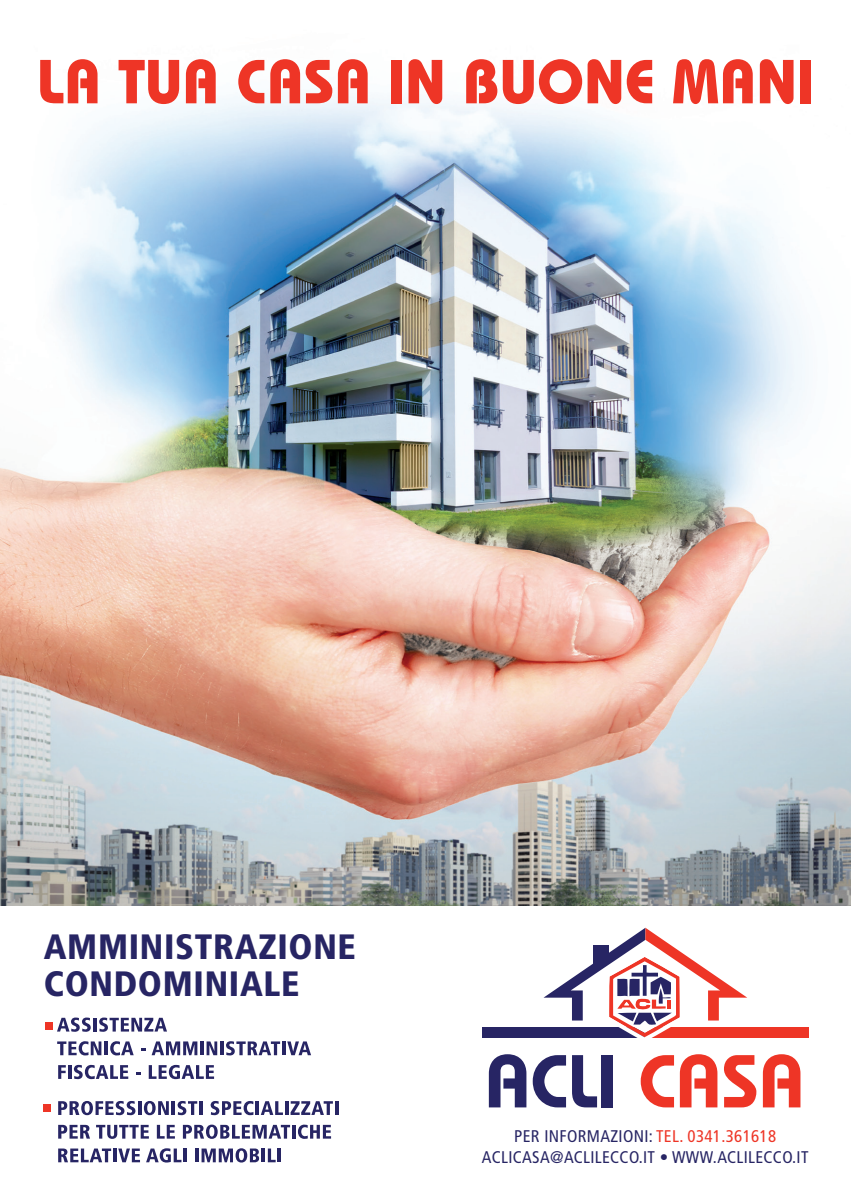
<style>
.page{position:relative;width:851px;height:1202px;background:#fff}
.page>*{position:absolute;margin:0;border:0;box-sizing:border-box;transform-origin:0 0}
.t1{font:600 74.6px "Bauhaus";color:#272564}
.t2{font:700 62px "Bauhaus";color:#ee3526}
.t3{font:900 condensed 35.2px/36.6px "Frutiger";letter-spacing:.02em;color:#272564}
.t4{font:condensed 17px/20.2px "Frutiger";letter-spacing:.02em;color:#272564;text-align:center}
.s1{color:#ee3526}
</style>
<div class="page">
<img style="left:0;top:94px;width:850px;height:811px">
<div style="left:644px;top:1027px;width:164px;height:11px;background:#ee3526"></div>
<div style="left:482px;top:1027px;width:162px;height:11px;background:#272564"></div>
<svg style="left:543px;top:928px;width:204px;height:110px"></svg>
<svg style="left:57px;top:1017px;width:34px;height:15px"></svg>
<hr style="left:93px;top:1018px;width:4px;height:13px;background:#272564">
<svg style="left:99px;top:1017px;width:68px;height:15px"></svg>
<svg style="left:57px;top:1041px;width:44px;height:14px"></svg>
<hr style="left:104px;top:1041px;width:4px;height:14px;background:#272564">
<svg style="left:110px;top:1041px;width:24px;height:14px"></svg>
<svg style="left:141px;top:1048px;width:4px;height:3px"></svg>
<svg style="left:151px;top:1041px;width:46px;height:14px"></svg>
<hr style="left:200px;top:1041px;width:3px;height:14px;background:#272564">
<svg style="left:206px;top:1041px;width:11px;height:14px"></svg>
<hr style="left:220px;top:1041px;width:3px;height:14px;background:#272564">
<svg style="left:226px;top:1041px;width:54px;height:14px"></svg>
<hr style="left:282px;top:1041px;width:3px;height:14px;background:#272564">
<svg style="left:287px;top:1041px;width:24px;height:14px"></svg>
<svg style="left:58px;top:1065px;width:8px;height:14px"></svg>
<hr style="left:68px;top:1065px;width:3px;height:14px;background:#272564">
<svg style="left:74px;top:1065px;width:54px;height:14px"></svg>
<svg style="left:149px;top:1065px;width:65px;height:14px"></svg>
<svg style="left:58px;top:1101px;width:77px;height:14px"></svg>
<hr style="left:138px;top:1101px;width:3px;height:14px;background:#272564">
<svg style="left:144px;top:1101px;width:25px;height:14px"></svg>
<hr style="left:172px;top:1101px;width:3px;height:14px;background:#272564">
<svg style="left:178px;top:1101px;width:19px;height:14px"></svg>
<hr style="left:199px;top:1101px;width:3px;height:14px;background:#272564">
<svg style="left:210px;top:1101px;width:43px;height:14px"></svg>
<hr style="left:256px;top:1101px;width:3px;height:14px;background:#272564">
<svg style="left:261px;top:1101px;width:22px;height:14px"></svg>
<hr style="left:285px;top:1101px;width:3px;height:14px;background:#272564">
<svg style="left:290px;top:1101px;width:43px;height:14px"></svg>
<hr style="left:335px;top:1101px;width:3px;height:14px;background:#272564">
<svg style="left:58px;top:1125px;width:32px;height:14px"></svg>
<svg style="left:96px;top:1125px;width:53px;height:14px"></svg>
<svg style="left:157px;top:1125px;width:18px;height:14px"></svg>
<svg style="left:183px;top:1125px;width:107px;height:14px"></svg>
<hr style="left:292px;top:1125px;width:3px;height:14px;background:#272564">
<svg style="left:298px;top:1125px;width:33px;height:14px"></svg>
<svg style="left:58px;top:1148px;width:53px;height:14px"></svg>
<hr style="left:113px;top:1148px;width:3px;height:14px;background:#272564">
<svg style="left:118px;top:1148px;width:22px;height:14px"></svg>
<svg style="left:146px;top:1148px;width:35px;height:14px"></svg>
<hr style="left:183px;top:1148px;width:4px;height:14px;background:#272564">
<hr style="left:195px;top:1148px;width:3px;height:14px;background:#272564">
<svg style="left:201px;top:1148px;width:58px;height:14px"></svg>
<hr style="left:261px;top:1148px;width:4px;height:14px;background:#272564">
<svg style="left:268px;top:1148px;width:7px;height:14px"></svg>
<hr style="left:278px;top:1148px;width:3px;height:14px;background:#272564">
<div style="left:45px;top:1022px;width:8px;height:8px;background:#ee3526"></div>
<div style="left:43px;top:1104px;width:8px;height:8px;background:#ee3526"></div>
<p class="t2" style="left:37px;top:43px;width:778px">LA TUA CASA IN BUONE MANI</p>
<p class="t3" style="left:44px;top:928px;width:313px">AMMINISTRAZIONE<br>CONDOMINIALE</p>
<p class="t1" style="left:484px;top:1036px;width:321px">ACLI <span class="s1">CASA</span></p>
<p class="t4" style="left:482px;top:1126px;width:328px">PER INFORMAZIONI: <span class="s1">TEL. 0341.361618<br></span>ACLICASA@ACLILECCO.IT • WWW.ACLILECCO.IT</p>
</div>
